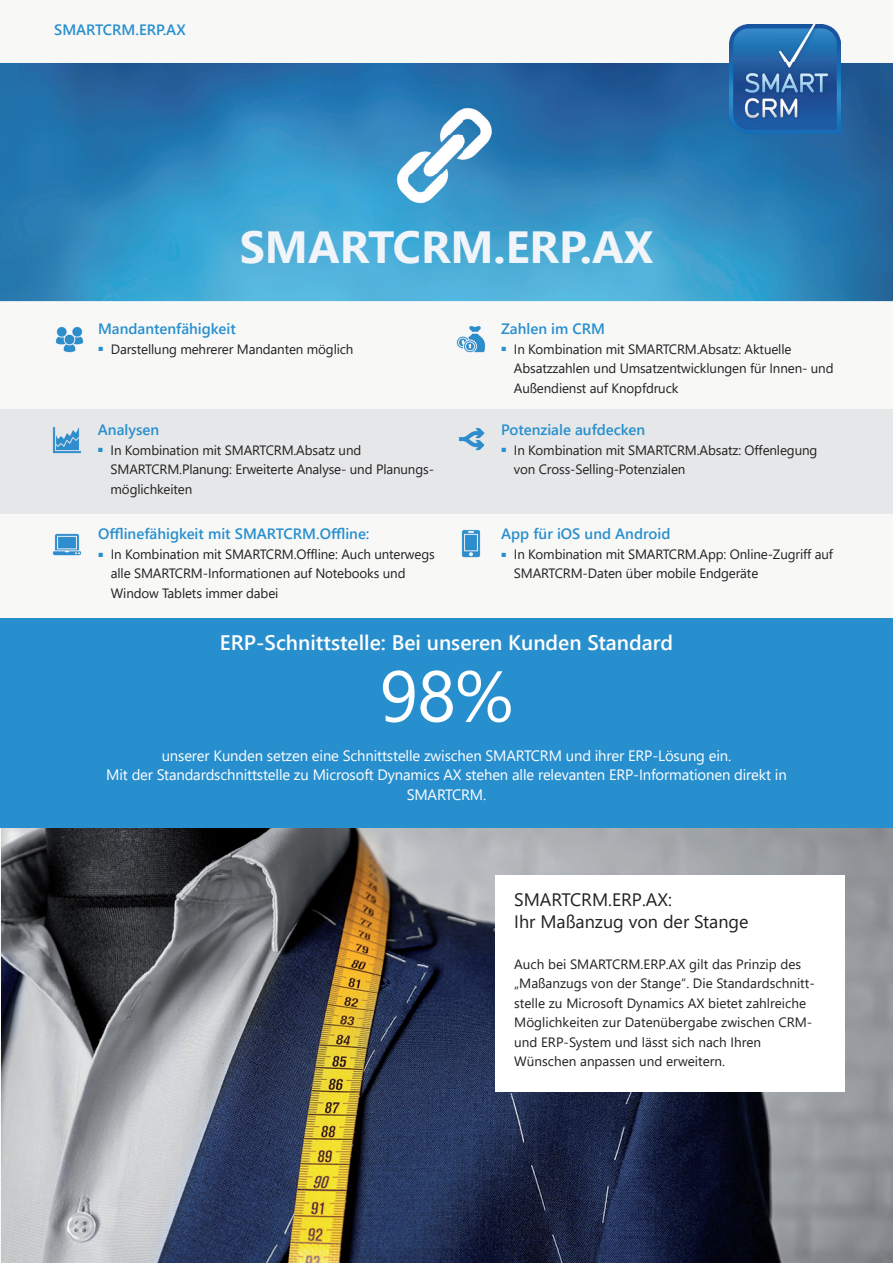
<style>
.page{position:relative;width:893px;height:1263px;background:#f8f8f7}
.page>*{position:absolute;margin:0;border:0;box-sizing:border-box;transform-origin:0 0}
.t1{font:72px "Segoe UI";color:#fff}
.t2{font:700 45px "Segoe UI";color:#f1f4f8}
.t3{font:600 21px "Segoe UI";color:#fff}
.t4{font:18px/21.6px "Segoe UI";color:#231f20}
.t5{font:15px/19.5px "Segoe UI";letter-spacing:-.01em;color:#fff;text-align:center}
.t6{font:600 15px "Segoe UI";color:#288fce}
.t7{font:13.5px/19.5px "Segoe UI";letter-spacing:-.01em;color:#231f20}
</style>
<div class="page">
<img style="left:1px;top:828px;width:892px;height:435px">
<div style="left:0;top:619px;width:893px;height:209px;background:#288fce"></div>
<img style="left:0;top:63px;width:893px;height:238px">
<img style="left:388px;top:98px;width:114px;height:114px">
<img style="left:730px;top:24px;width:110px;height:109px">
<div style="left:0;top:409px;width:893px;height:104px;background:#e5e7e8"></div>
<img style="left:456px;top:326px;width:30px;height:27px">
<img style="left:52px;top:427px;width:30px;height:27px">
<img style="left:458px;top:428px;width:27px;height:23px">
<img style="left:55px;top:327px;width:29px;height:26px">
<img style="left:52px;top:533px;width:30px;height:23px">
<img style="left:461px;top:529px;width:20px;height:29px">
<div style="left:495px;top:875px;width:350px;height:217px;background:#fff"></div>
<p class="t6" style="left:54px;top:16px;width:133px">SMARTCRM.ERP.AX</p>
<h2 class="t2" style="left:240px;top:205px;width:415px">SMARTCRM.ERP.AX</h2>
<p class="t6" style="left:98px;top:315px;width:139px">Mandantenfähigkeit</p>
<p class="t7" style="left:98px;top:338px;width:257px"><sup>■</sup> Darstellung mehrerer Mandanten möglich</p>
<p class="t6" style="left:98px;top:416px;width:63px">Analysen</p>
<p class="t7" style="left:111px;top:439px;width:325px;text-indent:-13px"><sup>■</sup> In Kombination mit SMARTCRM.Absatz und<br>SMARTCRM.Planung: Erweiterte Analyse- und Planungs&shy;möglichkeiten</p>
<p class="t6" style="left:98px;top:520px;width:273px">Offlinefähigkeit mit SMARTCRM.Offline:</p>
<p class="t7" style="left:111px;top:543px;width:325px;text-indent:-13px"><sup>■</sup> In Kombination mit SMARTCRM.Offline: Auch unterwegs alle SMARTCRM-Informationen auf Notebooks und<br>Window Tablets immer dabei</p>
<p class="t6" style="left:501px;top:315px;width:105px">Zahlen im CRM</p>
<p class="t7" style="left:514px;top:338px;width:321px;text-indent:-13px"><sup>■</sup> In Kombination mit SMARTCRM.Absatz: Aktuelle<br>Absatzzahlen und Umsatzentwicklungen für Innen- und<br>Außendienst auf Knopfdruck</p>
<p class="t6" style="left:501px;top:416px;width:146px">Potenziale aufdecken</p>
<p class="t7" style="left:514px;top:439px;width:305px;text-indent:-13px"><sup>■</sup> In Kombination mit SMARTCRM.Absatz: Offenlegung von Cross-Selling-Potenzialen</p>
<p class="t6" style="left:501px;top:520px;width:171px">App für iOS und Android</p>
<p class="t7" style="left:514px;top:543px;width:321px;text-indent:-13px"><sup>■</sup> In Kombination mit SMARTCRM.App: Online-Zugriff auf<br>SMARTCRM-Daten über mobile Endgeräte</p>
<h3 class="t3" style="left:220px;top:623px;width:454px">ERP-Schnittstelle: Bei unseren Kunden Standard</h3>
<h1 class="t1" style="left:380px;top:628px;width:135px">98%</h1>
<p class="t5" style="left:106px;top:744px;width:682px">unserer Kunden setzen eine Schnittstelle zwischen SMARTCRM und ihrer ERP-Lösung ein.<br>Mit der Standardschnittstelle zu Microsoft Dynamics AX stehen alle relevanten ERP-Informationen direkt in<br>SMARTCRM.</p>
<h3 class="t4" style="left:514px;top:887px;width:236px">SMARTCRM.ERP.AX:<br>Ihr Maßanzug von der Stange</h3>
<p class="t7" style="left:514px;top:953px;width:302px">Auch bei SMARTCRM.ERP.AX gilt das Prinzip des „Maßanzugs von der Stange“. Die Standardschnitt&shy;stelle zu Microsoft Dynamics AX bietet zahlreiche Möglichkeiten zur Datenübergabe zwischen CRM&shy;und ERP-System und lässt sich nach Ihren Wünschen anpassen und erweitern.</p>
</div>
